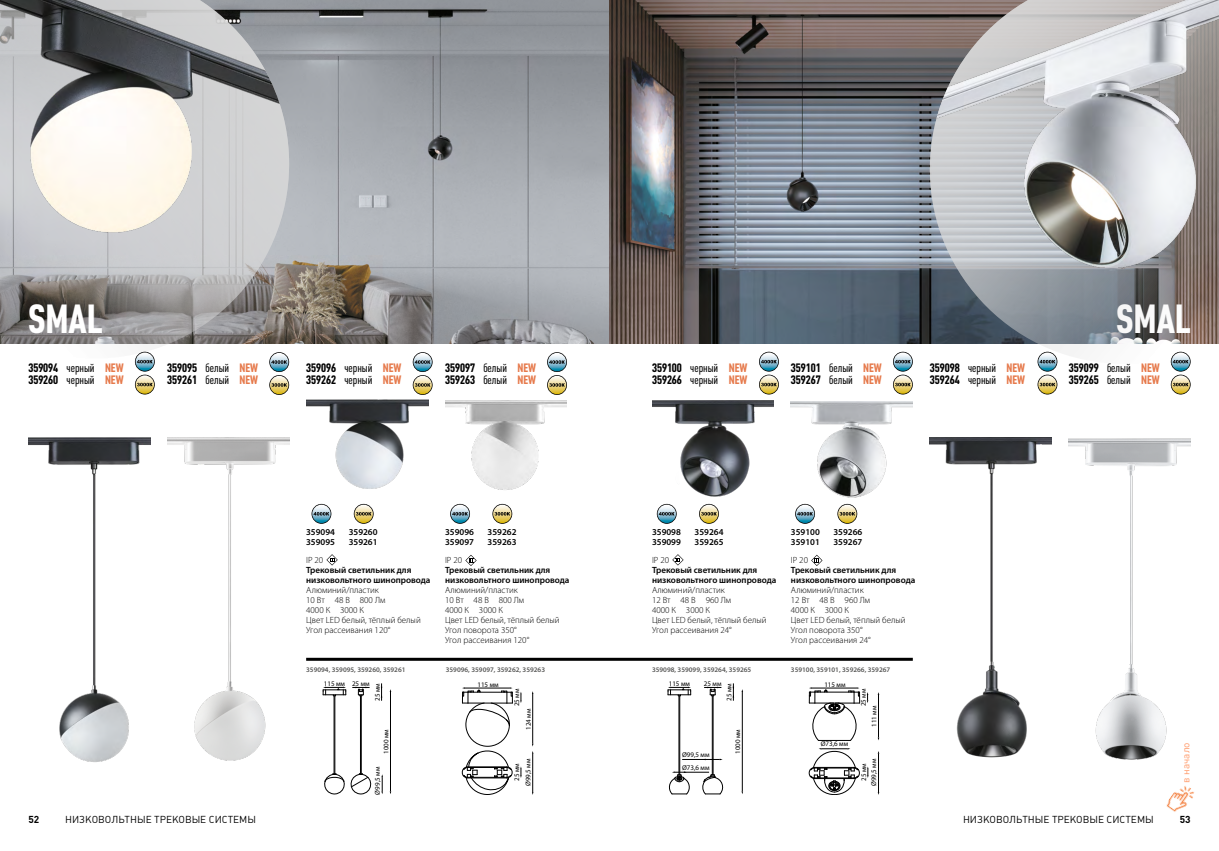
<style>
.page{position:relative;width:1219px;height:851px;background:#fff}
.page>*{position:absolute;margin:0;border:0;box-sizing:border-box;transform-origin:0 0}
.t1{font:700 40px "Plumb Condensed";color:#fff}
.t2{font:700 12px/12px "Plumb Condensed";color:#000}
.t3{font:10px "Plumb";color:#000}
.t4{font:10px "Plumb";color:#ff9866}
.t5{font:700 10px "Plumb";color:#000}
.t6{font:300 9px/10px "Myriad Pro";color:#000}
.t7{font:600 9px/10px "Myriad Pro";color:#000}
.t8{font:7px "Myriad Pro";color:#000}
.t9{font:600 7px "Myriad Pro";color:#575756}
.s1{font-weight:400}
.s2{color:#e67a4c}
</style>
<div class="page">
<img style="left:289px;top:0;width:641px;height:343px">
<hr style="left:306px;top:657px;width:607px;height:3px;background:#000">
<img style="left:930px;top:438px;width:122px;height:320px">
<img style="left:28px;top:438px;width:122px;height:324px">
<img style="left:1069px;top:438px;width:122px;height:322px">
<img style="left:167px;top:438px;width:122px;height:323px">
<img style="left:652px;top:400px;width:122px;height:97px">
<img style="left:306px;top:399px;width:122px;height:90px">
<img style="left:791px;top:401px;width:122px;height:97px">
<img style="left:445px;top:400px;width:122px;height:90px">
<svg style="left:0;top:296px;width:289px;height:55px;background:#8f8c8b"></svg>
<img style="left:0;top:0;width:289px;height:296px">
<svg style="left:930px;top:301px;width:289px;height:63px"></svg>
<img style="left:930px;top:0;width:289px;height:301px">
<svg style="left:381px;top:774px;width:2px;height:20px"></svg>
<hr style="left:390px;top:692px;width:1px;height:99px;background:#000">
<hr style="left:334px;top:695px;width:1px;height:78px;background:#000">
<hr style="left:335px;top:695px;width:1px;height:78px;background:#000">
<svg style="left:323px;top:686px;width:23px;height:10px"></svg>
<hr style="left:360px;top:695px;width:1px;height:78px;background:#000">
<hr style="left:361px;top:695px;width:1px;height:78px;background:#000">
<svg style="left:324px;top:773px;width:48px;height:21px"></svg>
<svg style="left:352px;top:686px;width:18px;height:10px"></svg>
<svg style="left:381px;top:683px;width:1px;height:17px"></svg>
<hr style="left:532px;top:753px;width:1px;height:39px;background:#000">
<hr style="left:532px;top:694px;width:1px;height:49px;background:#000">
<svg style="left:520px;top:692px;width:2px;height:11px"></svg>
<svg style="left:462px;top:687px;width:51px;height:107px"></svg>
<svg style="left:520px;top:766px;width:2px;height:11px"></svg>
<hr style="left:682px;top:759px;width:38px;height:1px;background:#000">
<hr style="left:742px;top:692px;width:1px;height:99px;background:#000">
<hr style="left:679px;top:695px;width:1px;height:79px;background:#000">
<svg style="left:668px;top:686px;width:23px;height:10px"></svg>
<hr style="left:712px;top:695px;width:1px;height:79px;background:#000">
<hr style="left:713px;top:695px;width:1px;height:79px;background:#000">
<svg style="left:704px;top:686px;width:17px;height:10px"></svg>
<svg style="left:702px;top:774px;width:22px;height:20px"></svg>
<svg style="left:733px;top:683px;width:1px;height:17px"></svg>
<svg style="left:669px;top:771px;width:22px;height:23px"></svg>
<hr style="left:675px;top:771px;width:34px;height:1px;background:#000">
<hr style="left:878px;top:753px;width:1px;height:39px;background:#000">
<hr style="left:878px;top:694px;width:1px;height:43px;background:#000">
<svg style="left:867px;top:766px;width:2px;height:11px"></svg>
<svg style="left:809px;top:687px;width:52px;height:107px"></svg>
<svg style="left:135px;top:351px;width:20px;height:43px"></svg>
<svg style="left:269px;top:352px;width:20px;height:43px"></svg>
<svg style="left:413px;top:352px;width:20px;height:43px"></svg>
<svg style="left:547px;top:352px;width:20px;height:43px"></svg>
<svg style="left:759px;top:351px;width:20px;height:43px"></svg>
<svg style="left:893px;top:351px;width:20px;height:43px"></svg>
<svg style="left:1037px;top:351px;width:20px;height:43px"></svg>
<svg style="left:1171px;top:351px;width:20px;height:43px"></svg>
<svg style="left:326px;top:554px;width:12px;height:11px"></svg>
<svg style="left:312px;top:504px;width:19px;height:19px"></svg>
<svg style="left:354px;top:504px;width:20px;height:19px"></svg>
<svg style="left:465px;top:555px;width:12px;height:11px"></svg>
<svg style="left:450px;top:504px;width:20px;height:19px"></svg>
<svg style="left:492px;top:504px;width:20px;height:19px"></svg>
<svg style="left:672px;top:554px;width:12px;height:11px"></svg>
<svg style="left:657px;top:504px;width:20px;height:19px"></svg>
<svg style="left:699px;top:504px;width:20px;height:19px"></svg>
<svg style="left:811px;top:554px;width:11px;height:12px"></svg>
<svg style="left:795px;top:504px;width:20px;height:19px"></svg>
<svg style="left:837px;top:504px;width:20px;height:19px"></svg>
<img style="left:1166px;top:786px;width:28px;height:26px">
<h1 class="t1" style="left:28px;top:297px;width:76px">SMAL</h1>
<h1 class="t1" style="left:1116px;top:297px;width:76px">SMAL</h1>
<h2 class="t2" style="left:28px;top:361px;width:97px">359094 <span class="s1">черный</span> <span class="s2">NEW<br></span>359260 <span class="s1">черный</span> <span class="s2">NEW</span></h2>
<h2 class="t2" style="left:1069px;top:361px;width:92px">359099 <span class="s1">белый</span> <span class="s2">NEW<br></span>359265 <span class="s1">белый</span> <span class="s2">NEW</span></h2>
<h2 class="t2" style="left:167px;top:361px;width:92px">359095 <span class="s1">белый</span> <span class="s2">NEW<br></span>359261 <span class="s1">белый</span> <span class="s2">NEW</span></h2>
<h2 class="t2" style="left:652px;top:361px;width:97px">359100 <span class="s1">черный</span> <span class="s2">NEW<br></span>359266 <span class="s1">черный</span> <span class="s2">NEW</span></h2>
<h2 class="t2" style="left:306px;top:361px;width:97px">359096 <span class="s1">черный</span> <span class="s2">NEW<br></span>359262 <span class="s1">черный</span> <span class="s2">NEW</span></h2>
<h2 class="t2" style="left:791px;top:361px;width:92px">359101 <span class="s1">белый</span> <span class="s2">NEW<br></span>359267 <span class="s1">белый</span> <span class="s2">NEW</span></h2>
<h2 class="t2" style="left:445px;top:361px;width:92px">359097 <span class="s1">белый</span> <span class="s2">NEW<br></span>359263 <span class="s1">белый</span> <span class="s2">NEW</span></h2>
<h2 class="t2" style="left:930px;top:361px;width:97px">359098 <span class="s1">черный</span> <span class="s2">NEW<br></span>359264 <span class="s1">черный</span> <span class="s2">NEW</span></h2>
<p class="t7" style="left:306px;top:526px;width:30px">359094<br>359095</p>
<p class="t6" style="left:306px;top:555px;width:19px">IP 20</p>
<p class="t7" style="left:306px;top:565px;width:126px">Трековый светильник для низковольтного шинопровода</p>
<p class="t6" style="left:306px;top:585px;width:116px">Алюминий/пластик<br>10 Вт 48 В 800 Лм<br>4000 К 3000 К<br>Цвет LED белый, тёплый белый<br>Угол рассеивания 120°</p>
<p class="t7" style="left:349px;top:526px;width:30px">359260<br>359261</p>
<p class="t7" style="left:445px;top:526px;width:30px">359096<br>359097</p>
<p class="t6" style="left:445px;top:555px;width:19px">IP 20</p>
<p class="t7" style="left:445px;top:565px;width:126px">Трековый светильник для низковольтного шинопровода</p>
<p class="t6" style="left:445px;top:585px;width:116px">Алюминий/пластик<br>10 Вт 48 В 800 Лм<br>4000 К 3000 К<br>Цвет LED белый, тёплый белый<br>Угол поворота 350°<br>Угол рассеивания 120°</p>
<p class="t7" style="left:488px;top:526px;width:30px">359262<br>359263</p>
<p class="t7" style="left:652px;top:526px;width:30px">359098<br>359099</p>
<p class="t6" style="left:652px;top:555px;width:19px">IP 20</p>
<p class="t7" style="left:652px;top:565px;width:126px">Трековый светильник для низковольтного шинопровода</p>
<p class="t6" style="left:652px;top:585px;width:116px">Алюминий/пластик<br>12 Вт 48 В 960 Лм<br>4000 К 3000 К<br>Цвет LED белый, тёплый белый<br>Угол рассеивания 24°</p>
<p class="t7" style="left:694px;top:526px;width:30px">359264<br>359265</p>
<p class="t7" style="left:791px;top:526px;width:30px">359100<br>359101</p>
<p class="t6" style="left:791px;top:555px;width:19px">IP 20</p>
<p class="t7" style="left:791px;top:565px;width:126px">Трековый светильник для низковольтного шинопровода</p>
<p class="t6" style="left:791px;top:585px;width:116px">Алюминий/пластик<br>12 Вт 48 В 960 Лм<br>4000 К 3000 К<br>Цвет LED белый, тёплый белый<br>Угол поворота 350°<br>Угол рассеивания 24°</p>
<p class="t7" style="left:833px;top:526px;width:30px">359266<br>359267</p>
<p class="t9" style="left:306px;top:665px;width:101px">359094, 359095, 359260, 359261</p>
<p class="t9" style="left:446px;top:665px;width:101px">359096, 359097, 359262, 359263</p>
<p class="t9" style="left:652px;top:665px;width:101px">359098, 359099, 359264, 359265</p>
<p class="t9" style="left:791px;top:665px;width:101px">359100, 359101, 359266, 359267</p>
<p class="t8" style="left:352px;top:679px;width:19px">25 мм</p>
<p class="t8" style="left:324px;top:679px;width:23px">115 мм</p>
<p class="t8" style="left:373px;top:700px;width:19px;rotate:-90deg">25 мм</p>
<p class="t8" style="left:477px;top:679px;width:23px">115 мм</p>
<p class="t8" style="left:382px;top:753px;width:26px;rotate:-90deg">1000 мм</p>
<p class="t8" style="left:373px;top:794px;width:29px;rotate:-90deg">Ø99,5 мм</p>
<p class="t8" style="left:512px;top:706px;width:19px;rotate:-90deg">25 мм</p>
<p class="t8" style="left:524px;top:729px;width:23px;rotate:-90deg">124 мм</p>
<p class="t8" style="left:524px;top:786px;width:29px;rotate:-90deg">Ø99,5 мм</p>
<p class="t8" style="left:512px;top:780px;width:19px;rotate:-90deg">25 мм</p>
<p class="t8" style="left:669px;top:679px;width:23px">115 мм</p>
<p class="t8" style="left:704px;top:679px;width:19px">25 мм</p>
<p class="t8" style="left:725px;top:700px;width:19px;rotate:-90deg">25 мм</p>
<p class="t8" style="left:682px;top:750px;width:29px">Ø99,5 мм</p>
<p class="t8" style="left:682px;top:763px;width:29px">Ø73,6 мм</p>
<p class="t8" style="left:734px;top:753px;width:26px;rotate:-90deg">1000 мм</p>
<p class="t8" style="left:824px;top:679px;width:23px">115 мм</p>
<p class="t8" style="left:821px;top:739px;width:29px">Ø73,6 мм</p>
<p class="t8" style="left:859px;top:706px;width:19px;rotate:-90deg">25 мм</p>
<p class="t8" style="left:870px;top:726px;width:23px;rotate:-90deg">111 мм</p>
<p class="t8" style="left:869px;top:786px;width:29px;rotate:-90deg">Ø99,5 мм</p>
<p class="t8" style="left:859px;top:780px;width:19px;rotate:-90deg">25 мм</p>
<p class="t4" style="left:1180px;top:782px;width:42px;rotate:-90deg">в начало</p>
<p class="t5" style="left:28px;top:813px;width:12px">52</p>
<p class="t3" style="left:65px;top:813px;width:192px">НИЗКОВОЛЬТНЫЕ ТРЕКОВЫЕ СИСТЕМЫ</p>
<p class="t3" style="left:963px;top:813px;width:192px">НИЗКОВОЛЬТНЫЕ ТРЕКОВЫЕ СИСТЕМЫ</p>
<p class="t5" style="left:1180px;top:813px;width:12px">53</p>
</div>
